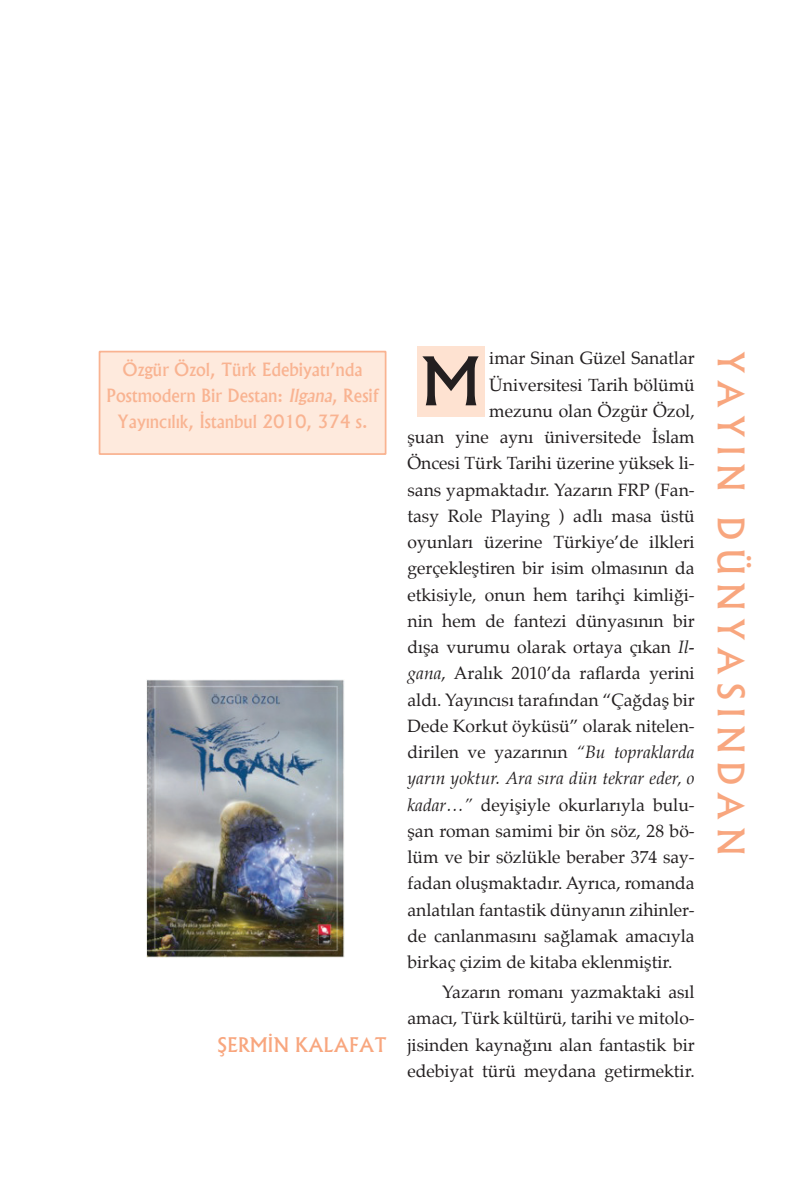
<style>
.page{position:relative;width:794px;height:1191px;background:#fff}
.page>*{position:absolute;margin:0;border:0;box-sizing:border-box;transform-origin:0 0}
.t1{font:500 63.88px "Albertus";color:#231f20}
.t2{font:500 35px "Albertus";letter-spacing:.2em;color:#f8a67e}
.t3{font:500 19.25px "Albertus";color:#f8a67e}
.No_Spacing{font:17.5px/26.2px "Palatino";color:#231f20;text-align:justify}
.t4{font:500 17.5px/26.2px "Albertus";color:#f8a67e;text-align:center}
.No_Spacing-2{font:italic 17.5px "Palatino";color:#231f20}
.s1{font-style:italic}
</style>
<div class="page">
<div style="left:417px;top:346px;width:67px;height:70px;background:#fee2d1"></div>
<div style="left:100px;top:351px;width:285px;height:103px;background:#fee7d8"></div>
<div style="left:99px;top:351px;width:287px;height:104px;border:2px solid #f8a67e"></div>
<img style="left:146px;top:680px;width:199px;height:277px">
<p class="t4" style="left:107px;top:356px;width:273px">Özgür Özol, Türk Edebiyatı’nda<br>Postmodern Bir Destan: <span class="s1">Ilgana</span>, Resif<br>Yayıncılık, İstanbul 2010, 374 s.</p>
<p class="t3" style="left:217px;top:1033px;width:171px">ŞERMİN KALAFAT</p>
<p class="t1" style="left:421px;top:342px;width:60px">M</p>
<p class="t2" style="left:752px;top:351px;width:506px;rotate:90deg">YAYIN DÜNYASINDAN</p>
<p class="No_Spacing" style="left:489px;top:345px;width:207px">imar Sinan Güzel Sanatlar</p>
<p class="No_Spacing" style="left:489px;top:371px;width:207px">Üniversitesi Tarih bölümü</p>
<p class="No_Spacing" style="left:489px;top:397px;width:207px">mezunu olan Özgür Özol,</p>
<p class="No_Spacing" style="left:407px;top:424px;width:289px">şuan yine aynı üniversitede İslam</p>
<p class="No_Spacing" style="left:407px;top:450px;width:289px">Öncesi Türk Tarihi üzerine yüksek li-</p>
<p class="No_Spacing" style="left:407px;top:476px;width:289px">sans yapmaktadır. Yazarın FRP (Fan-</p>
<p class="No_Spacing" style="left:407px;top:502px;width:289px">tasy Role Playing ) adlı masa üstü</p>
<p class="No_Spacing" style="left:407px;top:529px;width:289px">oyunları üzerine Türkiye’de ilkleri</p>
<p class="No_Spacing" style="left:407px;top:555px;width:289px">gerçekleştiren bir isim olmasının da</p>
<p class="No_Spacing" style="left:407px;top:581px;width:289px">etkisiyle, onun hem tarihçi kimliği-</p>
<p class="No_Spacing" style="left:407px;top:607px;width:289px">nin hem de fantezi dünyasının bir</p>
<p class="No_Spacing" style="left:407px;top:634px;width:289px">dışa vurumu olarak ortaya çıkan <span class="s1">Il-</span></p>
<p class="No_Spacing" style="left:407px;top:660px;width:289px"><span class="s1">gana</span>, Aralık 2010’da raflarda yerini</p>
<p class="No_Spacing" style="left:407px;top:686px;width:289px">aldı. Yayıncısı tarafından “Çağdaş bir</p>
<p class="No_Spacing" style="left:407px;top:712px;width:289px">Dede Korkut öyküsü” olarak nitelen-</p>
<p class="No_Spacing" style="left:407px;top:739px;width:289px">dirilen ve yazarının <span class="s1">“Bu topraklarda</span></p>
<p class="No_Spacing-2" style="left:407px;top:764px;width:289px">yarın yoktur. Ara sıra dün tekrar eder, o</p>
<p class="No_Spacing" style="left:407px;top:791px;width:289px"><span class="s1">kadar…”</span> deyişiyle okurlarıyla bulu-</p>
<p class="No_Spacing" style="left:407px;top:817px;width:289px">şan roman samimi bir ön söz, 28 bö-</p>
<p class="No_Spacing" style="left:407px;top:844px;width:289px">lüm ve bir sözlükle beraber 374 say-</p>
<p class="No_Spacing" style="left:407px;top:870px;width:289px">fadan oluşmaktadır. Ayrıca, romanda</p>
<p class="No_Spacing" style="left:407px;top:896px;width:289px">anlatılan fantastik dünyanın zihinler-</p>
<p class="No_Spacing" style="left:407px;top:922px;width:289px">de canlanmasını sağlamak amacıyla</p>
<p class="No_Spacing" style="left:407px;top:949px;width:266px">birkaç çizim de kitaba eklenmiştir.</p>
<p class="No_Spacing" style="left:407px;top:978px;width:289px;text-indent:35px">Yazarın romanı yazmaktaki asıl amacı, Türk kültürü, tarihi ve mitolo&shy;jisinden kaynağını alan fantastik bir edebiyat türü meydana getirmektir.</p>
</div>
